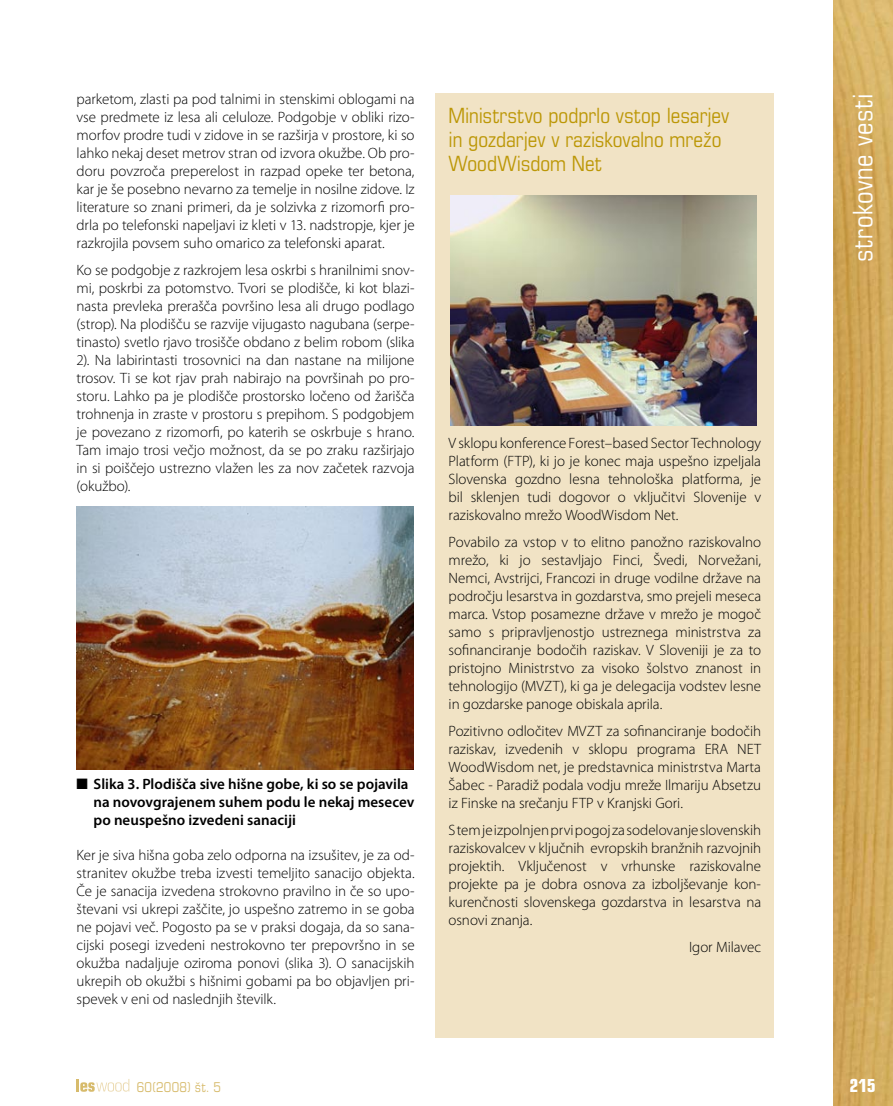
<style>
.page{position:relative;width:893px;height:1106px;background:#fff}
.page>*{position:absolute;margin:0;border:0;box-sizing:border-box;transform-origin:0 0}
.t1{font:27px "Eurostile LT Std Cond SLO";letter-spacing:.02em;color:#fff}
.t2{font:21px/24px "Eurostile LT Std Cond SLO";color:#bc9706}
.t3{font:700 18px "Eurostile LT Std Cond SLO";color:#fff}
.t4{font:300 15px/18px "Myriad Pro";letter-spacing:-.005em;color:#000;text-align:justify}
.t5{font:600 15px/18px "Myriad Pro";color:#000}
.t6{font:13.5px "Eurostile LT Std Cond SLO";letter-spacing:.015em;color:#d7bb6c}
</style>
<div class="page">
<img style="left:833px;top:0;width:60px;height:1106px">
<svg style="left:77px;top:1079px;width:52px;height:12px"></svg>
<div style="left:436px;top:94px;width:338px;height:943px;background:#f1e3c5"></div>
<img style="left:451px;top:195px;width:306px;height:230px">
<img style="left:77px;top:506px;width:337px;height:264px">
<p class="t4" style="left:77px;top:91px;width:340px">parketom, zlasti pa pod talnimi in stenskimi oblogami na vse predmete iz lesa ali celuloze. Podgobje v obliki rizo&shy;morfov prodre tudi v zidove in se razširja v prostore, ki so lahko nekaj deset metrov stran od izvora okužbe. Ob pro&shy;doru povzroča preperelost in razpad opeke ter betona, kar je še posebno nevarno za temelje in nosilne zidove. Iz literature so znani primeri, da je solzivka z rizomorfi pro&shy;drla po telefonski napeljavi iz kleti v 13. nadstropje, kjer je razkrojila povsem suho omarico za telefonski aparat.</p>
<p class="t4" style="left:77px;top:262px;width:340px">Ko se podgobje z razkrojem lesa oskrbi s hranilnimi snov&shy;mi, poskrbi za potomstvo. Tvori se plodišče, ki kot blazi&shy;nasta prevleka prerašča površino lesa ali drugo podlago (strop). Na plodišču se razvije vijugasto nagubana (serpe&shy;tinasto) svetlo rjavo trosišče obdano z belim robom (slika 2). Na labirintasti trosovnici na dan nastane na milijone trosov. Ti se kot rjav prah nabirajo na površinah po pro&shy;storu. Lahko pa je plodišče prostorsko ločeno od žarišča trohnenja in zraste v prostoru s prepihom. S podgobjem je povezano z rizomorfi, po katerih se oskrbuje s hrano.<br>Tam imajo trosi večjo možnost, da se po zraku razširjajo in si poiščejo ustrezno vlažen les za nov začetek razvoja (okužbo).</p>
<p class="t5" style="left:94px;top:775px;width:322px">Slika 3. Plodišča sive hišne gobe, ki so se pojavila na novovgrajenem suhem podu le nekaj mesecev po neuspešno izvedeni sanaciji</p>
<p class="t4" style="left:77px;top:847px;width:340px">Ker je siva hišna goba zelo odporna na izsušitev, je za od&shy;stranitev okužbe treba izvesti temeljito sanacijo objekta.<br>Če je sanacija izvedena strokovno pravilno in če so upo&shy;števani vsi ukrepi zaščite, jo uspešno zatremo in se goba ne pojavi več. Pogosto pa se v praksi dogaja, da so sana&shy;cijski posegi izvedeni nestrokovno ter prepovršno in se okužba nadaljuje oziroma ponovi (slika 3). O sanacijskih ukrepih ob okužbi s hišnimi gobami pa bo objavljen pri&shy;spevek v eni od naslednjih številk.</p>
<p class="t6" style="left:137px;top:1081px;width:86px">60(2008) št. 5</p>
<h2 class="t2" style="left:449px;top:105px;width:282px">Ministrstvo podprlo vstop lesarjev in gozdarjev v raziskovalno mrežo<br>WoodWisdom Net</h2>
<p class="t4" style="left:449px;top:435px;width:314px">V sklopu konference Forest–based Sector Technology Platform (FTP), ki jo je konec maja uspešno izpeljala Slovenska gozdno lesna tehnološka platforma, je bil sklenjen tudi dogovor o vključitvi Slovenije v raziskovalno mrežo WoodWisdom Net.</p>
<p class="t4" style="left:449px;top:534px;width:314px">Povabilo za vstop v to elitno panožno raziskovalno mrežo, ki jo sestavljajo Finci, Švedi, Norvežani, Nemci, Avstrijci, Francozi in druge vodilne države na področju lesarstva in gozdarstva, smo prejeli meseca marca. Vstop posamezne države v mrežo je mogoč samo s pripravljenostjo ustreznega ministrstva za sofinanciranje bodočih raziskav. V Sloveniji je za to pristojno Ministrstvo za visoko šolstvo znanost in tehnologijo (MVZT), ki ga je delegacija vodstev lesne in gozdarske panoge obiskala aprila.</p>
<p class="t4" style="left:449px;top:723px;width:314px">Pozitivno odločitev MVZT za sofinanciranje bodočih raziskav, izvedenih v sklopu programa ERA NET WoodWisdom net, je predstavnica ministrstva Marta Šabec - Paradiž podala vodju mreže Ilmariju Absetzu iz Finske na srečanju FTP v Kranjski Gori.</p>
<p class="t4" style="left:449px;top:822px;width:314px">S tem je izpolnjen prvi pogoj za sodelovanje slovenskih raziskovalcev v ključnih evropskih branžnih razvojnih projektih. Vključenost v vrhunske raziskovalne projekte pa je dobra osnova za izboljševanje kon&shy;kurenčnosti slovenskega gozdarstva in lesarstva na osnovi znanja.</p>
<p class="t4" style="left:689px;top:939px;width:74px">Igor Milavec</p>
<h1 class="t1" style="left:851px;top:262px;width:170px;rotate:-90deg">strokovne vesti</h1>
<p class="t3" style="left:849px;top:1075px;width:28px">215</p>
</div>
